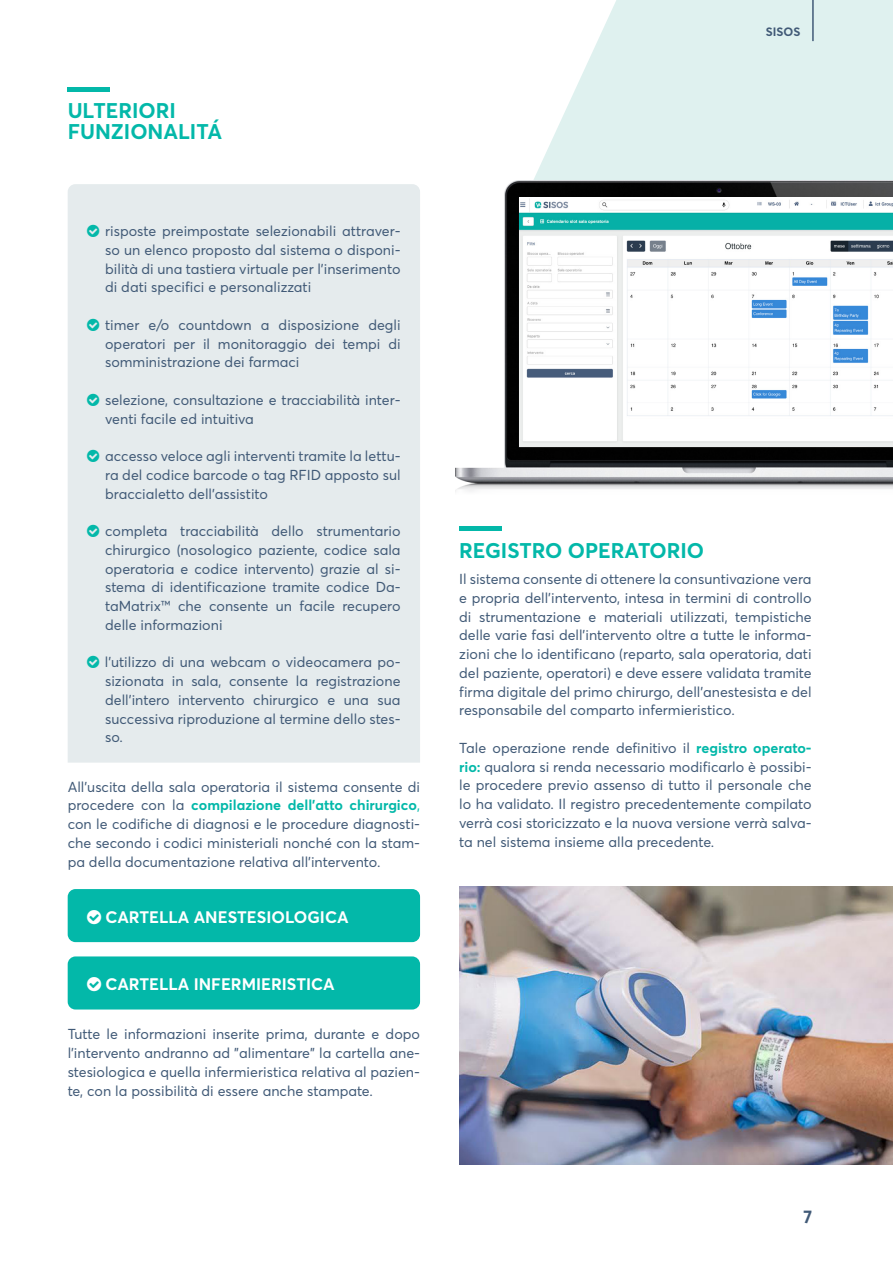
<style>
.page{position:relative;width:893px;height:1263px;background:#fff}
.page>*{position:absolute;margin:0;border:0;box-sizing:border-box;transform-origin:0 0}
.t1{font:700 21px/21px "Averta";color:#03b8a9}
.t2{font:700 18px "Averta";color:#415a77}
.t3{font:700 16.5px "Averta";color:#fff}
.t4{font:14.25px/18.8px "Averta";color:#415a77;text-align:justify}
.t5{font:700 12px "Averta";color:#415a77}
.s1{font-weight:700;color:#03b8a9}
.s2{color:#03b8a9}
</style>
<div class="page">
<svg style="left:515px;top:0;width:378px;height:181px;fill:#dff1ef"></svg>
<hr style="left:813px;top:0;width:1px;height:41px;background:#415a77">
<div style="left:68px;top:184px;width:352px;height:579px;background:#e5ebed"></div>
<img style="left:456px;top:181px;width:437px;height:310px">
<img style="left:519px;top:197px;width:374px;height:250px">
<hr style="left:68px;top:88px;width:42px;height:4px;background:#03b8a9">
<div style="left:68px;top:889px;width:352px;height:53px;background:#03b8a9;border-radius:8px"></div>
<hr style="left:459px;top:526px;width:43px;height:4px;background:#03b8a9">
<img style="left:459px;top:887px;width:434px;height:278px">
<div style="left:68px;top:956px;width:352px;height:53px;background:#03b8a9;border-radius:8px"></div>
<svg style="left:87px;top:225px;width:12px;height:12px"></svg>
<svg style="left:87px;top:319px;width:12px;height:12px"></svg>
<svg style="left:87px;top:394px;width:12px;height:12px"></svg>
<svg style="left:87px;top:450px;width:12px;height:12px"></svg>
<svg style="left:87px;top:525px;width:12px;height:12px"></svg>
<svg style="left:87px;top:656px;width:12px;height:12px"></svg>
<p class="t1" style="left:68px;top:100px;width:156px">ULTERIORI<br>FUNZIONALITÁ</p>
<p class="t4" style="left:105px;top:222px;width:297px">risposte preimpostate selezionabili attraver&shy;so un elenco proposto dal sistema o disponi&shy;bilità di una tastiera virtuale per l’inserimento di dati specifici e personalizzati</p>
<p class="t4" style="left:105px;top:315px;width:297px">timer e/o countdown a disposizione degli operatori per il monitoraggio dei tempi di somministrazione dei farmaci</p>
<p class="t4" style="left:105px;top:390px;width:297px">selezione, consultazione e tracciabilità inter&shy;venti facile ed intuitiva</p>
<p class="t4" style="left:105px;top:447px;width:297px">accesso veloce agli interventi tramite la lettu&shy;ra del codice barcode o tag RFID apposto sul braccialetto dell’assistito</p>
<p class="t4" style="left:105px;top:522px;width:297px">completa tracciabilità dello strumentario chirurgico (nosologico paziente, codice sala operatoria e codice intervento) grazie al si&shy;stema di identificazione tramite codice Da&shy;taMatrix™ che consente un facile recupero delle informazioni</p>
<p class="t4" style="left:105px;top:653px;width:297px">l'utilizzo di una webcam o videocamera po&shy;sizionata in sala, consente la registrazione dell'intero intervento chirurgico e una sua successiva riproduzione al termine dello stes&shy;so.</p>
<p class="t4" style="left:68px;top:777px;width:354px">All'uscita della sala operatoria il sistema consente di procedere con la <span class="s1">compilazione dell’atto chirurgico</span><span class="s2">, </span>con le codifiche di diagnosi e le procedure diagnosti&shy;che secondo i codici ministeriali nonché con la stam&shy;pa della documentazione relativa all’intervento.</p>
<p class="t3" style="left:105px;top:906px;width:245px">CARTELLA ANESTESIOLOGICA</p>
<p class="t3" style="left:105px;top:974px;width:231px">CARTELLA INFERMIERISTICA</p>
<p class="t4" style="left:68px;top:1025px;width:354px">Tutte le informazioni inserite prima, durante e dopo l’intervento andranno ad "alimentare" la cartella ane&shy;stesiologica e quella infermieristica relativa al pazien&shy;te, con la possibilità di essere anche stampate.</p>
<p class="t5" style="left:766px;top:24px;width:36px">SISOS</p>
<p class="t1" style="left:459px;top:540px;width:246px">REGISTRO OPERATORIO</p>
<p class="t4" style="left:459px;top:569px;width:354px">Il sistema consente di ottenere la consuntivazione vera e propria dell’intervento, intesa in termini di controllo di strumentazione e materiali utilizzati, tempistiche delle varie fasi dell’intervento oltre a tutte le informa&shy;zioni che lo identificano (reparto, sala operatoria, dati del paziente, operatori) e deve essere validata tramite firma digitale del primo chirurgo, dell’anestesista e del responsabile del comparto infermieristico.</p>
<p class="t4" style="left:459px;top:738px;width:354px">Tale operazione rende definitivo il <span class="s1">registro operato&shy;rio:</span> qualora si renda necessario modificarlo è possibi&shy;le procedere previo assenso di tutto il personale che lo ha validato. Il registro precedentemente compilato verrà cosi storicizzato e la nuova versione verrà salva&shy;ta nel sistema insieme alla precedente.</p>
<p class="t2" style="left:803px;top:1205px;width:10px">7</p>
</div>
